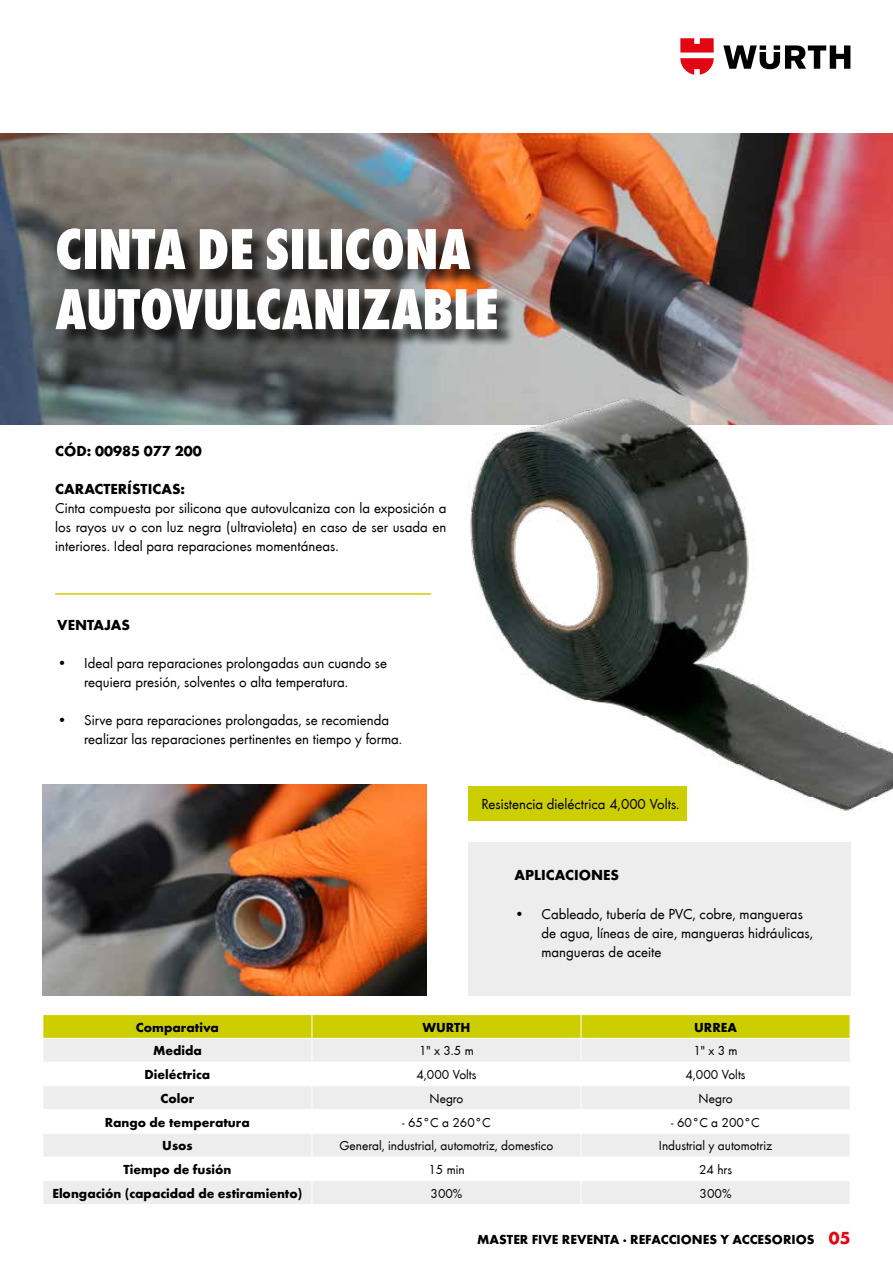
<style>
.page{position:relative;width:893px;height:1263px;background:#fff}
.page>*{position:absolute;margin:0;border:0;box-sizing:border-box;transform-origin:0 0}
.t1{font:800 condensed 60px/60px "Wuerth";letter-spacing:-.005em;color:#fff}
.t2{font:15px/19.2px "Wuerth";color:#000}
.t3{font:700 15px "Wuerth";color:#000}
.t4{font:700 13.5px "Wuerth";color:#000}
.t5{font:13.5px "Wuerth";color:#000}
.s1{font-size:18px;color:#e30613}
</style>
<div class="page">
<svg style="left:723px;top:45px;width:127px;height:24px"></svg>
<svg style="left:680px;top:38px;width:34px;height:37px"></svg>
<img style="left:0;top:134px;width:893px;height:291px">
<div style="left:57px;top:232px;width:458px;height:115px;background:#000;opacity:.75"></div>
<hr style="left:55px;top:593px;width:376px;height:2px;background:#cdce00">
<img style="left:461px;top:381px;width:432px;height:479px">
<img style="left:43px;top:784px;width:383px;height:211px">
<div style="left:468px;top:842px;width:382px;height:153px;background:#ededed"></div>
<svg style="left:43px;top:1014px;width:807px;height:190px"></svg>
<hr style="left:43px;top:1085px;width:269px;height:1px;background:#fff">
<hr style="left:312px;top:1085px;width:269px;height:1px;background:#fff">
<hr style="left:581px;top:1085px;width:269px;height:1px;background:#fff">
<hr style="left:43px;top:1109px;width:269px;height:1px;background:#fff">
<hr style="left:312px;top:1109px;width:269px;height:1px;background:#fff">
<hr style="left:581px;top:1109px;width:269px;height:1px;background:#fff">
<h1 class="t1" style="left:55px;top:215px;width:445px">CINTA DE SILICONA<br>AUTOVULCANIZABLE</h1>
<p class="t3" style="left:55px;top:439px;width:148px">CÓD: 00985 077 200</p>
<p class="t3" style="left:55px;top:478px;width:131px">CARACTERÍSTICAS:</p>
<p class="t2" style="left:55px;top:498px;width:393px;text-align:justify">Cinta compuesta por silicona que autovulcaniza con la exposición a los rayos uv o con luz negra (ultravioleta) en caso de ser usada en interiores. Ideal para reparaciones momentáneas.</p>
<p class="t3" style="left:57px;top:614px;width:74px">VENTAJAS</p>
<p class="t2" style="left:84px;top:653px;width:304px;text-indent:-27px">• Ideal para reparaciones prolongadas aun cuando se requiera presión, solventes o alta temperatura.</p>
<p class="t2" style="left:84px;top:710px;width:320px;text-indent:-27px">• Sirve para reparaciones prolongadas, se recomienda realizar las reparaciones pertinentes en tiempo y forma.</p>
<p class="t2" style="left:481px;top:793px;width:200px">Resistencia dieléctrica 4,000 Volts.</p>
<p class="t3" style="left:514px;top:864px;width:106px">APLICACIONES</p>
<p class="t2" style="left:541px;top:903px;width:273px;text-indent:-27px">• Cableado, tubería de PVC, cobre, mangueras de agua, líneas de aire, mangueras hidráulicas, mangueras de aceite</p>
<p class="t4" style="left:136px;top:1017px;width:85px">Comparativa</p>
<p class="t4" style="left:422px;top:1017px;width:50px">WURTH</p>
<p class="t4" style="left:694px;top:1017px;width:44px">URREA</p>
<p class="t4" style="left:153px;top:1041px;width:50px">Medida</p>
<p class="t5" style="left:419px;top:1042px;width:56px">1" x 3.5 m</p>
<p class="t5" style="left:693px;top:1042px;width:46px">1" x 3 m</p>
<p class="t4" style="left:145px;top:1065px;width:67px">Dieléctrica</p>
<p class="t5" style="left:416px;top:1065px;width:62px">4,000 Volts</p>
<p class="t5" style="left:685px;top:1065px;width:62px">4,000 Volts</p>
<p class="t4" style="left:160px;top:1088px;width:35px">Color</p>
<p class="t5" style="left:429px;top:1089px;width:35px">Negro</p>
<p class="t5" style="left:699px;top:1089px;width:35px">Negro</p>
<p class="t4" style="left:105px;top:1112px;width:146px">Rango de temperatura</p>
<p class="t5" style="left:402px;top:1113px;width:90px">- 65°C a 260°C</p>
<p class="t5" style="left:671px;top:1113px;width:90px">- 60°C a 200°C</p>
<p class="t4" style="left:162px;top:1136px;width:32px">Usos</p>
<p class="t5" style="left:340px;top:1136px;width:215px">General, industrial, automotriz, domestico</p>
<p class="t5" style="left:659px;top:1136px;width:115px">Industrial y automotriz</p>
<p class="t4" style="left:123px;top:1159px;width:110px">Tiempo de fusión</p>
<p class="t5" style="left:428px;top:1160px;width:38px">15 min</p>
<p class="t5" style="left:699px;top:1160px;width:35px">24 hrs</p>
<p class="t4" style="left:52px;top:1183px;width:252px">Elongación (capacidad de estiramiento)</p>
<p class="t5" style="left:431px;top:1184px;width:33px">300%</p>
<p class="t5" style="left:700px;top:1184px;width:33px">300%</p>
<p class="t4" style="left:477px;top:1229px;width:375px">MASTER FIVE REVENTA · REFACCIONES Y ACCESORIOS <span class="s1">05</span></p>
</div>
